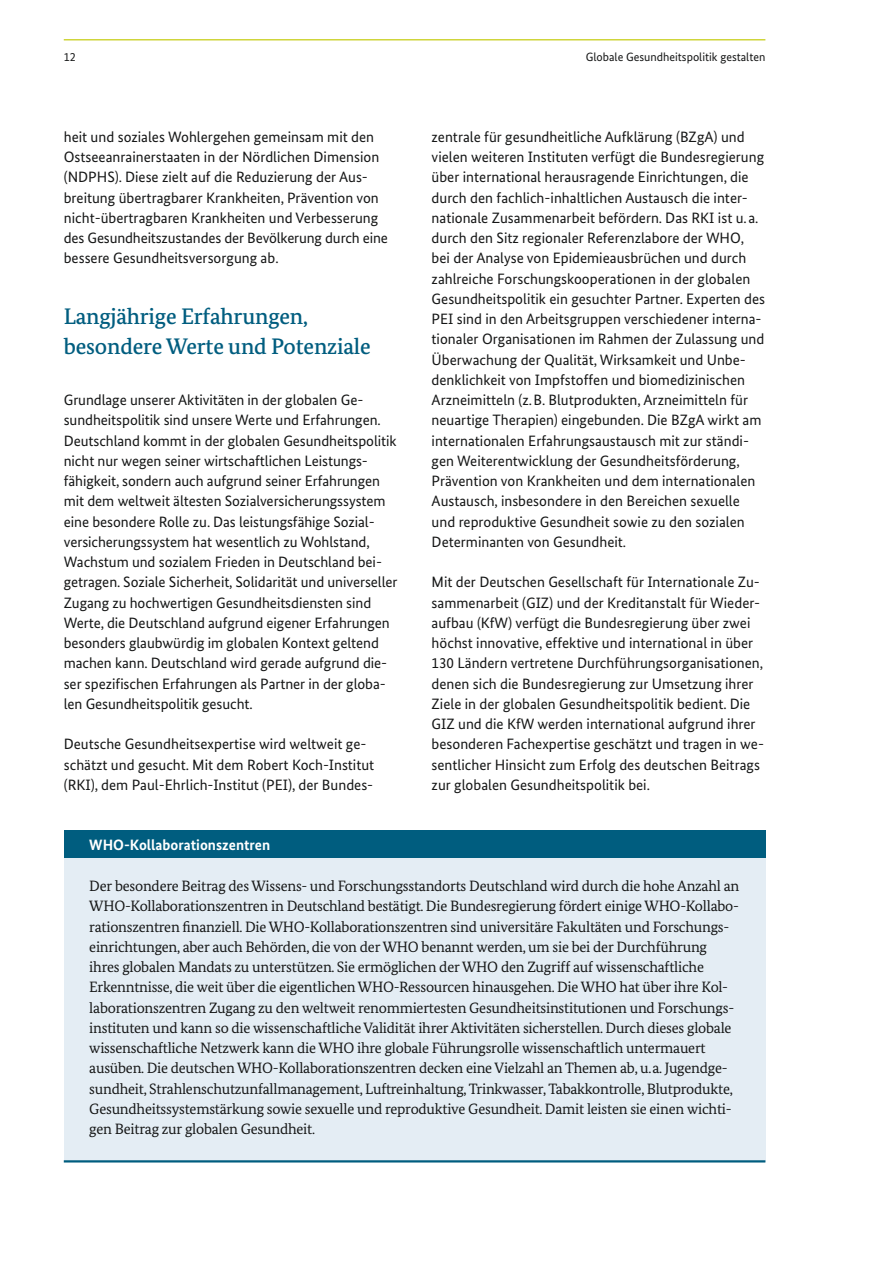
<style>
.page{position:relative;width:893px;height:1263px;background:#fff}
.page>*{position:absolute;margin:0;border:0;box-sizing:border-box;transform-origin:0 0}
.t1{font:500 22.5px/30px "Bundes Serif";letter-spacing:-.01em;color:#005d7f}
.t2{font:15px/20.2px "Bundes Sans";color:#151616}
.t3{font:15px/20.2px "Bundes Serif";letter-spacing:-.015em;color:#151616}
.t4{font:700 15px "Bundes Sans";color:#fff}
.t5{font:12px "Bundes Sans";color:#151616}
</style>
<div class="page">
<hr style="left:64px;top:39px;width:701px;height:2px;background:#cfd53b">
<div style="left:64px;top:830px;width:701px;height:28px;background:#005d7f"></div>
<div style="left:64px;top:858px;width:701px;height:303px;background:#e4edf4"></div>
<hr style="left:64px;top:1160px;width:701px;height:2px;background:#005d7f">
<p class="t5" style="left:64px;top:49px;width:13px">12</p>
<p class="t5" style="left:586px;top:49px;width:181px">Globale Gesundheitspolitik gestalten</p>
<p class="t2" style="left:64px;top:126px;width:326px">heit und soziales Wohlergehen gemeinsam mit den Ostseeanrainerstaaten in der Nördlichen Dimension (NDPHS). Diese zielt auf die Reduzierung der Aus&shy;breitung übertragbarer Krankheiten, Prävention von nicht-übertragbaren Krankheiten und Verbesserung des Gesundheitszustandes der Bevölkerung durch eine bessere Gesundheitsversorgung ab.</p>
<h1 class="t1" style="left:64px;top:301px;width:309px">Langjährige Erfahrungen, besondere Werte und Potenziale</h1>
<p class="t2" style="left:64px;top:390px;width:335px">Grundlage unserer Aktivitäten in der globalen Ge&shy;sundheitspolitik sind unsere Werte und Erfahrungen.<br>Deutschland kommt in der globalen Gesundheitspolitik nicht nur wegen seiner wirtschaftlichen Leistungs&shy;fähigkeit, sondern auch aufgrund seiner Erfahrungen mit dem weltweit ältesten Sozialversicherungssystem eine besondere Rolle zu. Das leistungsfähige Sozial&shy;versicherungssystem hat wesentlich zu Wohlstand, Wachstum und sozialem Frieden in Deutschland bei&shy;getragen. Soziale Sicherheit, Solidarität und universeller Zugang zu hochwertigen Gesundheitsdiensten sind Werte, die Deutschland aufgrund eigener Erfahrungen besonders glaubwürdig im globalen Kontext geltend machen kann. Deutschland wird gerade aufgrund die&shy;ser spezifischen Erfahrungen als Partner in der globa&shy;len Gesundheitspolitik gesucht.</p>
<p class="t2" style="left:64px;top:734px;width:312px">Deutsche Gesundheitsexpertise wird weltweit ge&shy;schätzt und gesucht. Mit dem Robert Koch-Institut (RKI), dem Paul-Ehrlich-Institut (PEI), der Bundes-</p>
<p class="t2" style="left:432px;top:126px;width:335px">zentrale für gesundheitliche Aufklärung (BZgA) und vielen weiteren Instituten verfügt die Bundesregierung über international herausragende Einrichtungen, die durch den fachlich-inhaltlichen Austausch die inter&shy;nationale Zusammenarbeit befördern. Das RKI ist u.a. durch den Sitz regionaler Referenzlabore der WHO, bei der Analyse von Epidemieausbrüchen und durch zahlreiche Forschungskooperationen in der globalen Gesundheitspolitik ein gesuchter Partner. Experten des PEI sind in den Arbeitsgruppen verschiedener interna&shy;tionaler Organisationen im Rahmen der Zulassung und Überwachung der Qualität, Wirksamkeit und Unbe&shy;denklichkeit von Impfstoffen und biomedizinischen Arzneimitteln (z.B. Blutprodukten, Arzneimitteln für neuartige Therapien) eingebunden. Die BZgA wirkt am internationalen Erfahrungsaustausch mit zur ständi&shy;gen Weiterentwicklung der Gesundheitsförderung, Prävention von Krankheiten und dem internationalen Austausch, insbesondere in den Bereichen sexuelle und reproduktive Gesundheit sowie zu den sozialen Determinanten von Gesundheit.</p>
<p class="t2" style="left:432px;top:572px;width:334px">Mit der Deutschen Gesellschaft für Internationale Zu&shy;sammenarbeit (GIZ) und der Kreditanstalt für Wieder&shy;aufbau (KfW) verfügt die Bundesregierung über zwei höchst innovative, effektive und international in über 130 Ländern vertretene Durchführungsorganisationen, denen sich die Bundesregierung zur Umsetzung ihrer Ziele in der globalen Gesundheitspolitik bedient. Die GIZ und die KfW werden international aufgrund ihrer besonderen Fachexpertise geschätzt und tragen in we&shy;sentlicher Hinsicht zum Erfolg des deutschen Beitrags zur globalen Gesundheitspolitik bei.</p>
<p class="t4" style="left:89px;top:835px;width:182px">WHO-Kollaborationszentren</p>
<p class="t3" style="left:89px;top:876px;width:651px">Der besondere Beitrag des Wissens- und Forschungsstandorts Deutschland wird durch die hohe Anzahl an WHO-Kollaborationszentren in Deutschland bestätigt. Die Bundesregierung fördert einige WHO-Kollabo&shy;rationszentren finanziell. Die WHO-Kollaborationszentren sind universitäre Fakultäten und Forschungs&shy;einrichtungen, aber auch Behörden, die von der WHO benannt werden, um sie bei der Durchführung ihres globalen Mandats zu unterstützen. Sie ermöglichen der WHO den Zugriff auf wissenschaftliche Erkenntnisse, die weit über die eigentlichen WHO-Ressourcen hinausgehen. Die WHO hat über ihre Kol&shy;laborationszentren Zugang zu den weltweit renommiertesten Gesundheitsinstitutionen und Forschungs&shy;instituten und kann so die wissenschaftliche Validität ihrer Aktivitäten sicherstellen. Durch dieses globale wissenschaftliche Netzwerk kann die WHO ihre globale Führungsrolle wissenschaftlich untermauert ausüben. Die deutschen WHO-Kollaborationszentren decken eine Vielzahl an Themen ab, u.a. Jugendge&shy;sundheit, Strahlenschutzunfallmanagement, Luftreinhaltung, Trinkwasser, Tabakkontrolle, Blutprodukte, Gesundheitssystemstärkung sowie sexuelle und reproduktive Gesundheit. Damit leisten sie einen wichti&shy;gen Beitrag zur globalen Gesundheit.</p>
</div>
